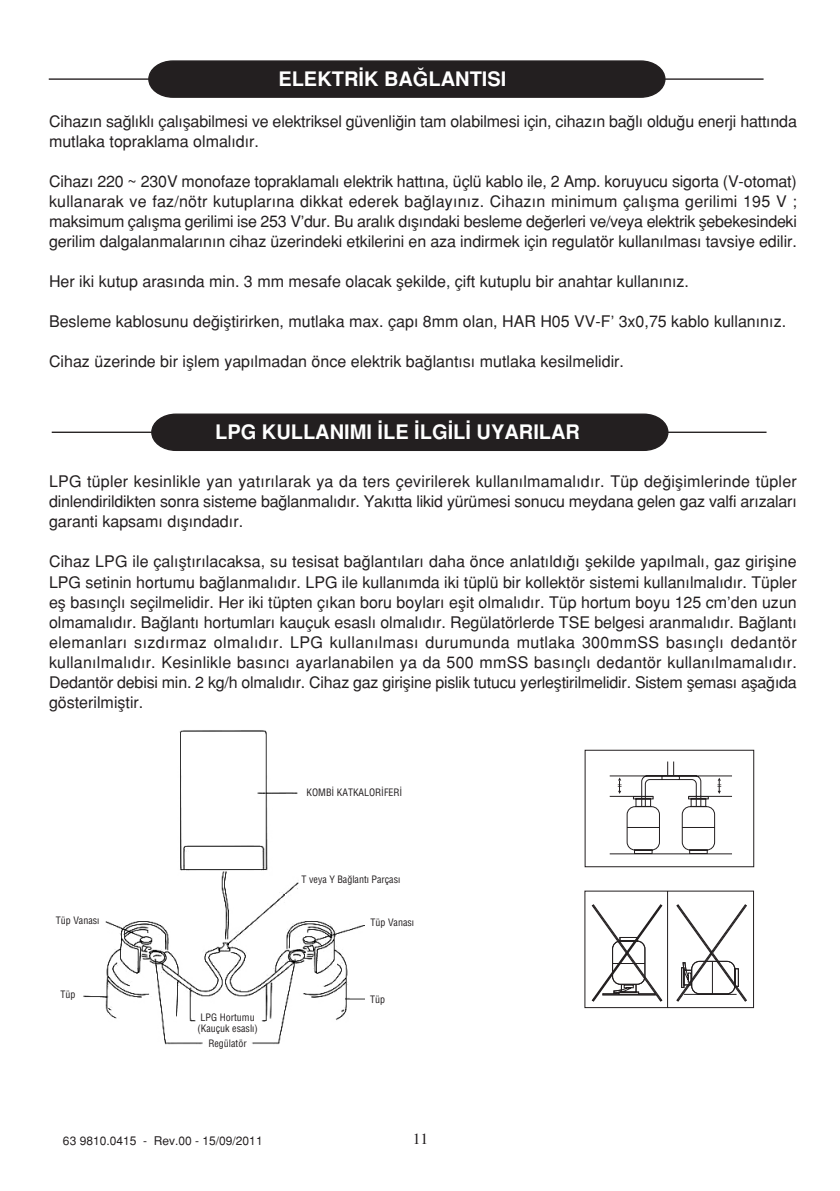
<style>
.page{position:relative;width:840px;height:1191px;background:#fff}
.page>*{position:absolute;margin:0;border:0;box-sizing:border-box;transform-origin:0 0}
.t1{font:700 20px "Helvetica Tr";color:#fff}
.t2{font:500 16px/20px "Helvetica Tr";color:#231f20;text-align:justify}
.t3{font:15.6px "Times X Roman";color:#231f20}
.t4{font:500 12px "Helvetica Tr";color:#231f20}
.t5{font:10px/11.4px "Helvetica Condensed Turk";color:#231f20;text-align:center}
</style>
<div class="page">
<img style="left:83px;top:730px;width:281px;height:315px">
<div style="left:584px;top:750px;width:169px;height:117px;border:1px solid #231f20"></div>
<svg style="left:609px;top:761px;width:123px;height:93px"></svg>
<svg style="left:584px;top:890px;width:169px;height:118px"></svg>
<hr style="left:49px;top:78px;width:714px;height:2px;background:#231f20">
<svg style="left:147px;top:60px;width:518px;height:38px;background:#2a2627"></svg>
<hr style="left:52px;top:431px;width:714px;height:2px;background:#231f20">
<div style="left:150px;top:413px;width:518px;height:38px;background:#231f20"></div>
<p class="t1" style="left:278px;top:72px;width:229px">ELEKTR‹K BA⁄LANTISI</p>
<p class="t2" style="left:49px;top:113px;width:749px">Cihaz›n sa¤l›kl› çal›flabilmesi ve elektriksel güvenli¤in tam olabilmesi için, cihaz›n ba¤l› oldu¤u enerji hatt›nda mutlaka topraklama olmal›d›r.</p>
<p class="t2" style="left:49px;top:173px;width:749px">Cihaz› 220 ~ 230V monofaze topraklamal› elektrik hatt›na, üçlü kablo ile, 2 Amp. koruyucu sigorta (V-otomat) kullanarak ve faz/nötr kutuplar›na dikkat ederek ba¤lay›n›z. Cihaz›n minimum çal›flma gerilimi 195 V ; maksimum çal›flma gerilimi ise 253 V’dur. Bu aral›k d›fl›ndaki besleme de¤erleri ve/veya elektrik flebekesindeki gerilim dalgalanmalar›n›n cihaz üzerindeki etkilerini en aza indirmek için regulatör kullan›lmas› tavsiye edilir.</p>
<p class="t2" style="left:49px;top:273px;width:641px">Her iki kutup aras›nda min. 3 mm mesafe olacak flekilde, çift kutuplu bir anahtar kullan›n›z.</p>
<p class="t2" style="left:49px;top:313px;width:738px">Besleme kablosunu de¤ifltirirken, mutlaka max. çap› 8mm olan, HAR H05 VV-F’ 3x0,75 kablo kullan›n›z.</p>
<p class="t2" style="left:49px;top:353px;width:576px">Cihaz üzerinde bir ifllem yap›lmadan önce elektrik ba¤lant›s› mutlaka kesilmelidir.</p>
<p class="t1" style="left:215px;top:425px;width:366px">LPG KULLANIMI ‹LE ‹LG‹L‹ UYARILAR</p>
<p class="t2" style="left:49px;top:473px;width:748px">LPG tüpler kesinlikle yan yat›r›larak ya da ters çevirilerek kullan›lmamal›d›r. Tüp de¤iflimlerinde tüpler dinlendirildikten sonra sisteme ba¤lanmal›d›r. Yak›tta likid yürümesi sonucu meydana gelen gaz valfi ar›zalar› garanti kapsam› d›fl›ndad›r.</p>
<p class="t2" style="left:49px;top:553px;width:749px">Cihaz LPG ile çal›flt›r›lacaksa, su tesisat ba¤lant›lar› daha önce anlat›ld›¤› flekilde yap›lmal›, gaz girifline LPG setinin hortumu ba¤lanmal›d›r. LPG ile kullan›mda iki tüplü bir kollektör sistemi kullan›lmal›d›r. Tüpler efl bas›nçl› seçilmelidir. Her iki tüpten ç›kan boru boylar› eflit olmal›d›r. Tüp hortum boyu 125 cm’den uzun olmamal›d›r. Ba¤lant› hortumlar› kauçuk esasl› olmal›d›r. Regülatörlerde TSE belgesi aranmal›d›r. Ba¤lant› elemanlar› s›zd›rmaz olmal›d›r. LPG kullan›lmas› durumunda mutlaka 300mmSS bas›nçl› dedantör kullan›lmal›d›r. Kesinlikle bas›nc› ayarlanabilen ya da 500 mmSS bas›nçl› dedantör kullan›lmamal›d›r.<br>Dedantör debisi min. 2 kg/h olmal›d›r. Cihaz gaz girifline pislik tutucu yerlefltirilmelidir. Sistem flemas› afla¤›da gösterilmifltir.</p>
<p class="t5" style="left:56px;top:915px;width:45px">Tüp Vanas›</p>
<p class="t5" style="left:61px;top:989px;width:16px">Tüp</p>
<p class="t5" style="left:197px;top:1012px;width:62px">LPG Hortumu (Kauçuk esasl›)</p>
<p class="t5" style="left:208px;top:1038px;width:40px">Regülatör</p>
<p class="t5" style="left:306px;top:787px;width:97px">KOMB‹ KATKALOR‹FER‹</p>
<p class="t5" style="left:301px;top:874px;width:100px">T veya Y Ba¤lant› Parças›</p>
<p class="t5" style="left:370px;top:917px;width:45px">Tüp Vanas›</p>
<p class="t5" style="left:370px;top:994px;width:16px">Tüp</p>
<p class="t4" style="left:63px;top:1135px;width:201px">63 9810.0415 - Rev.00 - 15/09/2011</p>
<p class="t3" style="left:412px;top:1133px;width:17px">11</p>
</div>
